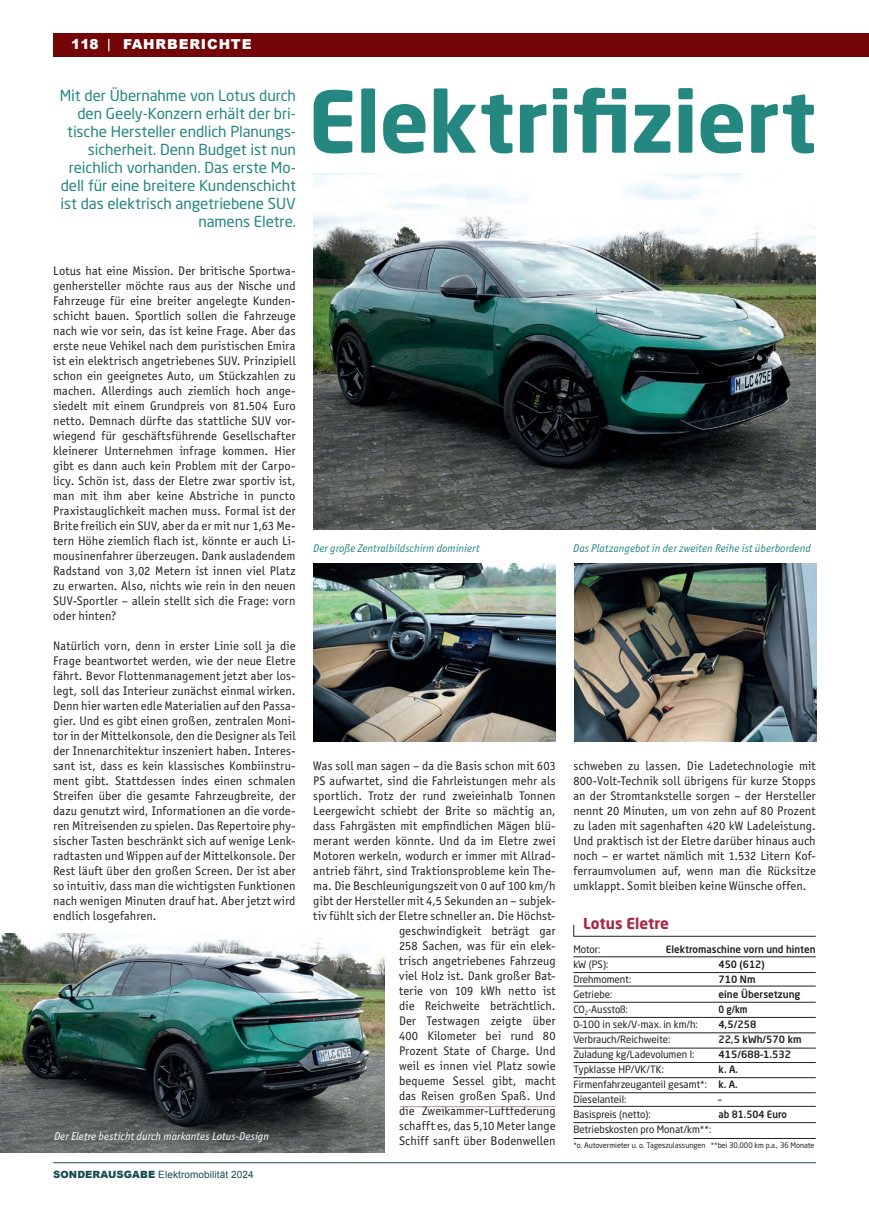
<style>
.page{position:relative;width:869px;height:1223px;background:#fff}
.page>*{position:absolute;margin:0;border:0;box-sizing:border-box;transform-origin:0 0}
.t1{font:700 83.75px "Neo Sans Std";letter-spacing:-.005em;color:#248780}
.t2{font:15px/18px "Neo Sans Std";letter-spacing:-.005em;color:#248780;text-align:right}
.t3{font:700 15px "Neo Sans Std";color:#a62b43}
.t4{font:900 13.75px "Arial";letter-spacing:.06em;color:#fff}
.t5{font:12.5px/15px "Officina Sans ITC Std";letter-spacing:.01em;color:#231f20;text-align:justify}
.t6{font:italic 11.25px "Officina Sans ITC Std";letter-spacing:.005em;color:#248780}
.t7{font:italic 11.25px "Officina Sans ITC Std";letter-spacing:.005em;color:#fff}
.t8{font:10px/15px "Neo Sans Std";color:#231f20;text-align:justify}
.t9{font:500 10px "Neo Sans Std";color:#231f20}
.t10{font:10px "Arial";letter-spacing:.01em;color:#184c52}
.t11{font:10px "Neo Sans Std";color:#231f20;scale:.96 1}
.t12{font:500 10px "Neo Sans Std";color:#231f20;scale:.96 1}
.t13{font:500 10px "Neo Sans Std";color:#231f20;scale:.9 1}
.t14{font:7.5px "Neo Sans Std";color:#231f20}
.s1{font-weight:900}
.s2{font-weight:500}
</style>
<div class="page">
<svg style="left:868px;top:33px;width:1px;height:24px"></svg>
<div style="left:53px;top:33px;width:815px;height:24px;background:#740607"></div>
<svg style="left:108px;top:39px;width:1px;height:12px"></svg>
<hr style="left:53px;top:1162px;width:762px;height:1px;background:#184c52">
<img style="left:0;top:933px;width:384px;height:219px">
<hr style="left:573px;top:936px;width:242px;height:1px;background:#231f20">
<hr style="left:573px;top:956px;width:242px;height:1px;background:#231f20">
<hr style="left:573px;top:972px;width:242px;height:1px;background:#231f20">
<hr style="left:573px;top:985px;width:242px;height:1px;background:#231f20">
<hr style="left:573px;top:1002px;width:242px;height:1px;background:#231f20">
<hr style="left:573px;top:1017px;width:242px;height:1px;background:#231f20">
<hr style="left:573px;top:1032px;width:242px;height:1px;background:#231f20">
<hr style="left:573px;top:1062px;width:242px;height:1px;background:#231f20">
<hr style="left:573px;top:1047px;width:242px;height:1px;background:#231f20">
<hr style="left:573px;top:1077px;width:242px;height:1px;background:#231f20">
<hr style="left:573px;top:1092px;width:242px;height:1px;background:#231f20">
<hr style="left:573px;top:1106px;width:242px;height:1px;background:#231f20">
<hr style="left:573px;top:1122px;width:242px;height:1px;background:#231f20">
<hr style="left:573px;top:1138px;width:242px;height:1px;background:#231f20">
<svg style="left:573px;top:924px;width:1px;height:12px"></svg>
<img style="left:313px;top:174px;width:502px;height:356px">
<img style="left:574px;top:564px;width:242px;height:177px">
<img style="left:313px;top:564px;width:242px;height:177px">
<hr style="left:400px;top:1106px;width:155px;height:1px;background:#af978e">
<p class="t4" style="left:71px;top:34px;width:29px">118</p>
<p class="t4" style="left:123px;top:34px;width:130px">FAHRBERICHTE</p>
<p class="t2" style="left:60px;top:86px;width:237px">Mit der Übernahme von Lotus durch den Geely-Konzern erhält der bri&shy;tische Hersteller endlich Planungs&shy;sicherheit. Denn Budget ist nun reichlich vorhanden. Das erste Mo&shy;dell für eine breitere Kundenschicht ist das elektrisch angetriebene SUV namens Eletre.</p>
<h1 class="t1" style="left:308px;top:68px;width:510px">Elektrifiziert</h1>
<p class="t5" style="left:53px;top:263px;width:244px">Lotus hat eine Mission. Der britische Sportwa&shy;genhersteller möchte raus aus der Nische und Fahrzeuge für eine breiter angelegte Kunden&shy;schicht bauen. Sportlich sollen die Fahrzeuge nach wie vor sein, das ist keine Frage. Aber das erste neue Vehikel nach dem puristischen Emira ist ein elektrisch angetriebenes SUV. Prinzipiell schon ein geeignetes Auto, um Stückzahlen zu machen. Allerdings auch ziemlich hoch ange&shy;siedelt mit einem Grundpreis von 81.504 Euro netto. Demnach dürfte das stattliche SUV vor&shy;wiegend für geschäftsführende Gesellschafter kleinerer Unternehmen infrage kommen. Hier gibt es dann auch kein Problem mit der Carpo&shy;licy. Schön ist, dass der Eletre zwar sportiv ist, man mit ihm aber keine Abstriche in puncto Praxistauglichkeit machen muss. Formal ist der Brite freilich ein SUV, aber da er mit nur 1,63 Me&shy;tern Höhe ziemlich flach ist, könnte er auch Li&shy;mousinenfahrer überzeugen. Dank ausladendem Radstand von 3,02 Metern ist innen viel Platz zu erwarten. Also, nichts wie rein in den neuen SUV-Sportler – allein stellt sich die Frage: vorn oder hinten?</p>
<p class="t5" style="left:53px;top:638px;width:244px">Natürlich vorn, denn in erster Linie soll ja die Frage beantwortet werden, wie der neue Eletre fährt. Bevor Flottenmanagement jetzt aber los&shy;legt, soll das Interieur zunächst einmal wirken.<br>Denn hier warten edle Materialien auf den Passa&shy;gier. Und es gibt einen großen, zentralen Moni&shy;tor in der Mittelkonsole, den die Designer als Teil der Innenarchitektur inszeniert haben. Interes&shy;sant ist, dass es kein klassisches Kombiinstru&shy;ment gibt. Stattdessen indes einen schmalen Streifen über die gesamte Fahrzeugbreite, der dazu genutzt wird, Informationen an die vorde&shy;ren Mitreisenden zu spielen. Das Repertoire phy&shy;sischer Tasten beschränkt sich auf wenige Lenk&shy;radtasten und Wippen auf der Mittelkonsole. Der Rest läuft über den großen Screen. Der ist aber so intuitiv, dass man die wichtigsten Funktionen nach wenigen Minuten drauf hat. Aber jetzt wird endlich losgefahren.</p>
<p class="t7" style="left:54px;top:1129px;width:216px">Der Eletre besticht durch markantes Lotus-Design</p>
<p class="t10" style="left:53px;top:1167px;width:202px"><span class="s1">SONDERAUSGABE</span> Elektromobilität 2024</p>
<p class="t6" style="left:313px;top:542px;width:168px">Der große Zentralbildschirm dominiert</p>
<p class="t6" style="left:573px;top:542px;width:239px">Das Platzangebot in der zweiten Reihe ist überbordend</p>
<p class="t5" style="left:313px;top:758px;width:244px;text-align:right">Was soll man sagen – da die Basis schon mit 603<br>PS aufwartet, sind die Fahrleistungen mehr als sportlich. Trotz der rund zweieinhalb Tonnen Leergewicht schiebt der Brite so mächtig an, dass Fahrgästen mit empfindlichen Mägen blü&shy;merant werden könnte. Und da im Eletre zwei Motoren werkeln, wodurch er immer mit Allrad&shy;antrieb fährt, sind Traktionsprobleme kein The&shy;ma. Die Beschleunigungszeit von 0 auf 100 km/h gibt der Hersteller mit 4,5 Sekunden an – subjek&shy;tiv fühlt sich der Eletre schneller an. Die Höchst&shy;geschwindigkeit beträgt gar<br>258 Sachen, was für ein elek-<br>trisch angetriebenes Fahrzeug<br>viel Holz ist. Dank großer Bat-<br>terie von 109 kWh netto ist<br>die Reichweite beträchtlich.<br>Der Testwagen zeigte über<br>400 Kilometer bei rund 80<br>Prozent State of Charge. Und<br>weil es innen viel Platz sowie<br>bequeme Sessel gibt, macht<br>das Reisen großen Spaß. Und<br>die Zweikammer-Luftfederung<br>schafft es, das 5,10 Meter lange<br>Schiff sanft über Bodenwellen</p>
<p class="t5" style="left:573px;top:758px;width:244px">schweben zu lassen. Die Ladetechnologie mit 800-Volt-Technik soll übrigens für kurze Stopps an der Stromtankstelle sorgen – der Hersteller nennt 20 Minuten, um von zehn auf 80 Prozent zu laden mit sagenhaften 420 kW Ladeleistung.<br>Und praktisch ist der Eletre darüber hinaus auch noch – er wartet nämlich mit 1.532 Litern Kof&shy;ferraumvolumen auf, wenn man die Rücksitze umklappt. Somit bleiben keine Wünsche offen.</p>
<p class="t3" style="left:583px;top:914px;width:87px">Lotus Eletre</p>
<p class="t8" style="left:573px;top:941px;width:28px">Motor:</p>
<p class="t9" style="left:665px;top:943px;width:151px">Elektromaschine vorn und hinten</p>
<p class="t8" style="left:573px;top:956px;width:36px">kW (PS):</p>
<p class="t9" style="left:718px;top:958px;width:48px">450 (612)</p>
<p class="t8" style="left:573px;top:971px;width:59px">Drehmoment:</p>
<p class="t9" style="left:718px;top:973px;width:38px">710 Nm</p>
<p class="t8" style="left:573px;top:986px;width:40px">Getriebe:</p>
<p class="t9" style="left:718px;top:988px;width:83px">eine Übersetzung</p>
<p class="t11" style="left:573px;top:1003px;width:58px">CO<sub>2</sub>-Ausstoß:</p>
<p class="t13" style="left:718px;top:1003px;width:34px">0 g/km</p>
<p class="t8" style="left:573px;top:1016px;width:126px">0–100 in sek/V-max. in km/h:</p>
<p class="t9" style="left:718px;top:1018px;width:39px">4,5/258</p>
<p class="t8" style="left:573px;top:1031px;width:98px">Verbrauch/Reichweite:</p>
<p class="t9" style="left:718px;top:1033px;width:85px">22,5 kWh/570 km</p>
<p class="t8" style="left:573px;top:1046px;width:122px">Zuladung kg/Ladevolumen l:</p>
<p class="t9" style="left:718px;top:1048px;width:74px">415/688–1.532</p>
<p class="t8" style="left:573px;top:1061px;width:92px">Typklasse HP/VK/TK:</p>
<p class="t8" style="left:573px;top:1061px;width:166px;text-indent:145px"><span class="s2">k. A.<br></span>Firmenfahrzeuganteil gesamt*: <span class="s2">k. A.<br></span>Dieselanteil:</p>
<p class="t9" style="left:718px;top:1093px;width:5px">–</p>
<p class="t8" style="left:573px;top:1106px;width:79px">Basispreis (netto):</p>
<p class="t12" style="left:718px;top:1108px;width:73px">ab 81.504 Euro</p>
<p class="t8" style="left:573px;top:1121px;width:139px">Betriebskosten pro Monat/km**:</p>
<p class="t14" style="left:573px;top:1140px;width:242px">*o. Autovermieter u. o. Tageszulassungen **bei 30.000 km p.a., 36 Monate</p>
</div>
